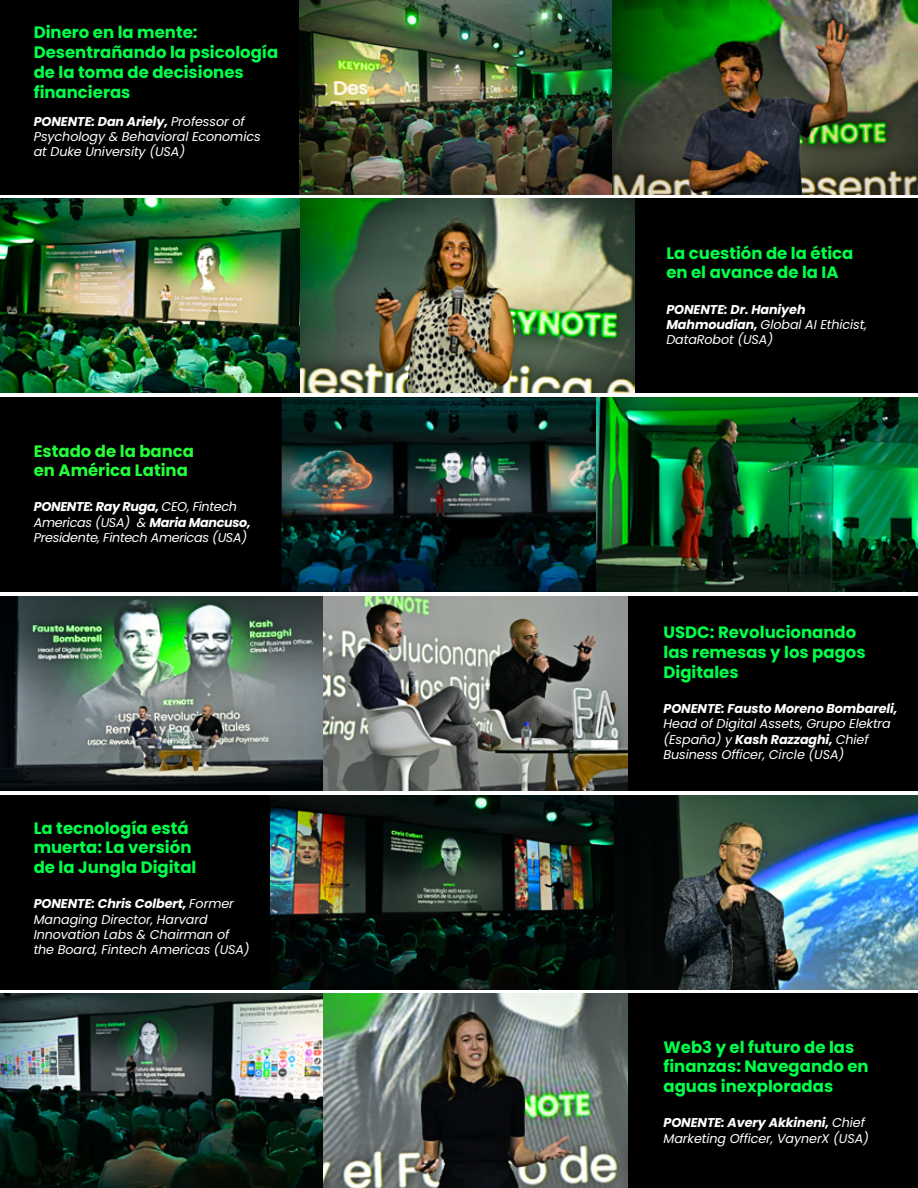
<style>
.page{position:relative;width:918px;height:1188px;background:#fff}
.page>*{position:absolute;margin:0;border:0;box-sizing:border-box;transform-origin:0 0}
.t1{font:700 16.5px/19.8px "Poppins";color:#00ff49}
.t2{font:700 16.5px/19.8px "Poppins";color:#23ff39}
.t3{font:italic 12.75px/15.3px "Poppins";letter-spacing:-.01em;color:#fff}
.t4{font:italic 700 12.75px "Poppins";letter-spacing:-.01em;color:#fff}
.s1{font-weight:700}
</style>
<div class="page">
<div style="left:0;top:0;width:918px;height:194px;background:#000"></div>
<img style="left:300px;top:0;width:618px;height:194px">
<div style="left:0;top:398px;width:918px;height:194px;background:#000"></div>
<img style="left:282px;top:398px;width:314px;height:194px">
<img style="left:596px;top:398px;width:322px;height:194px">
<div style="left:0;top:795px;width:918px;height:194px;background:#000"></div>
<img style="left:271px;top:795px;width:343px;height:194px">
<img style="left:616px;top:795px;width:302px;height:194px">
<div style="left:0;top:199px;width:918px;height:194px;background:#000"></div>
<img style="left:0;top:199px;width:300px;height:194px">
<img style="left:300px;top:199px;width:335px;height:194px">
<div style="left:0;top:596px;width:918px;height:194px;background:#000"></div>
<img style="left:0;top:596px;width:324px;height:194px">
<img style="left:324px;top:596px;width:303px;height:194px">
<div style="left:0;top:994px;width:918px;height:194px;background:#000"></div>
<img style="left:0;top:994px;width:324px;height:194px">
<img style="left:324px;top:994px;width:303px;height:194px">
<p class="t1" style="left:34px;top:23px;width:246px">Dinero en la mente:<br>Desentrañando la psicología de la toma de decisiones financieras</p>
<p class="t3" style="left:34px;top:114px;width:228px"><span class="s1">PONENTE: Dan Ariely,</span> Professor of<br>Psychology &amp; Behavioral Economics at Duke University (USA)</p>
<p class="t2" style="left:34px;top:441px;width:162px">Estado de la banca en América Latina</p>
<p class="t3" style="left:34px;top:499px;width:219px"><span class="s1">PONENTE: Ray Ruga,</span> CEO, Fintech<br>Americas (USA) &amp; <span class="s1">Maria Mancuso,<br></span>Presidente, Fintech Americas (USA)</p>
<p class="t1" style="left:34px;top:818px;width:164px">La tecnología está muerta: La versión de la Jungla Digital</p>
<p class="t3" style="left:34px;top:896px;width:218px"><span class="s1">PONENTE: Chris Colbert,</span> Former<br>Managing Director, Harvard<br>Innovation Labs &amp; Chairman of the Board, Fintech Americas (USA)</p>
<p class="t1" style="left:666px;top:243px;width:189px">La cuestión de la ética en el avance de la IA</p>
<p class="t3" style="left:666px;top:301px;width:202px"><span class="s1">PONENTE: Dr. Haniyeh<br>Mahmoudian,</span> Global AI Ethicist,<br>DataRobot (USA)</p>
<p class="t1" style="left:664px;top:623px;width:204px">USDC: Revolucionando las remesas y los pagos<br>Digitales</p>
<p class="t4" style="left:664px;top:701px;width:236px">PONENTE: Fausto Moreno Bombareli,</p>
<p class="t3" style="left:664px;top:716px;width:229px">Head of Digital Assets, Grupo Elektra (España) y <span class="s1">Kash Razzaghi,</span> Chief<br>Business Officer, Circle (USA)</p>
<p class="t1" style="left:664px;top:1037px;width:207px">Web3 y el futuro de las finanzas: Navegando en aguas inexploradas</p>
<p class="t3" style="left:664px;top:1115px;width:207px"><span class="s1">PONENTE: Avery Akkineni,</span> Chief<br>Marketing Officer, VaynerX (USA)</p>
</div>
